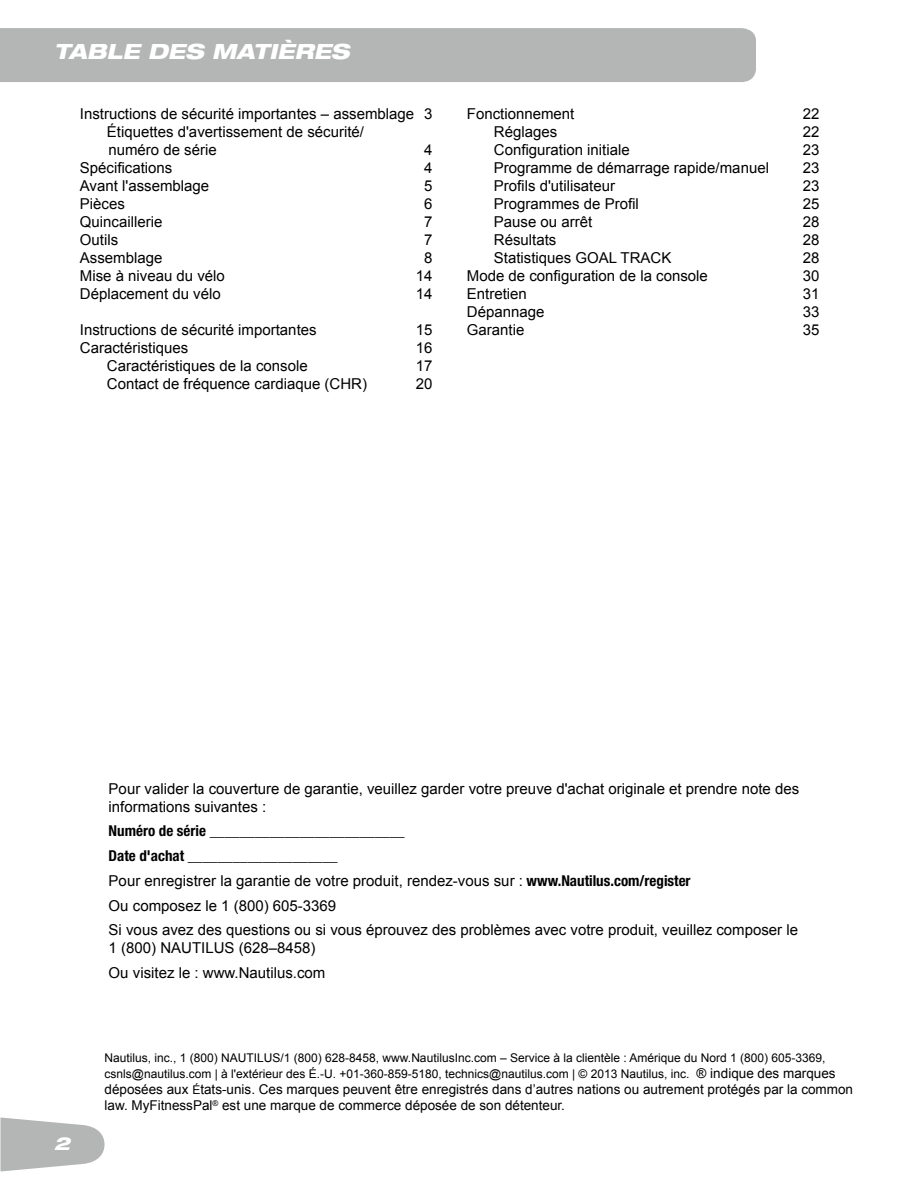
<style>
.page{position:relative;width:918px;height:1188px;background:#fff}
.page>*{position:absolute;margin:0;border:0;box-sizing:border-box;transform-origin:0 0}
.t1{font:italic 800 expanded 21px "Helvetica Neue";color:#fff}
.t2{font:italic 800 expanded 18px "Helvetica Neue";color:#fff}
.t3{font:15px/18px "Arial";color:#000}
.t4{font:700 condensed 15px/24.8px "Helvetica Neue";color:#000}
.t5{font:13.5px/16.2px "Arial";color:#000}
.t6{font:12px/16.2px "Arial";color:#000}
.s1{font-family:"Helvetica Neue";font-weight:700;font-stretch:condensed}
.s2{font-size:13.5px}
.s3{font-size:12px}
</style>
<div class="page">
<div style="left:0;top:28px;width:756px;height:54px;background:#b4b5b5"></div>
<svg style="left:0;top:1118px;width:105px;height:54px"></svg>
<h1 class="t1" style="left:54px;top:38px;width:297px">TABLE DES MATIÈRES</h1>
<p class="t3" style="left:107px;top:105px;width:327px;text-indent:-27px">Instructions de sécurité importantes – assemblage 3<br>Étiquettes d'avertissement de sécurité/<br>numéro de série</p>
<p class="t3" style="left:424px;top:141px;width:10px">4</p>
<p class="t3" style="left:80px;top:159px;width:94px">Spécifications</p>
<p class="t3" style="left:424px;top:159px;width:10px">4</p>
<p class="t3" style="left:80px;top:177px;width:131px">Avant l'assemblage</p>
<p class="t3" style="left:424px;top:177px;width:10px">5</p>
<p class="t3" style="left:80px;top:195px;width:47px">Pièces</p>
<p class="t3" style="left:424px;top:195px;width:10px">6</p>
<p class="t3" style="left:80px;top:213px;width:84px">Quincaillerie</p>
<p class="t3" style="left:424px;top:213px;width:10px">7</p>
<p class="t3" style="left:80px;top:231px;width:40px">Outils</p>
<p class="t3" style="left:424px;top:231px;width:10px">7</p>
<p class="t3" style="left:80px;top:249px;width:84px">Assemblage</p>
<p class="t3" style="left:424px;top:249px;width:10px">8</p>
<p class="t3" style="left:80px;top:267px;width:147px">Mise à niveau du vélo</p>
<p class="t3" style="left:416px;top:267px;width:18px">14</p>
<p class="t3" style="left:80px;top:285px;width:142px">Déplacement du vélo</p>
<p class="t3" style="left:416px;top:285px;width:18px">14</p>
<p class="t3" style="left:80px;top:321px;width:238px">Instructions de sécurité importantes</p>
<p class="t3" style="left:416px;top:321px;width:18px">15</p>
<p class="t3" style="left:80px;top:339px;width:110px">Caractéristiques</p>
<p class="t3" style="left:416px;top:339px;width:18px">16</p>
<p class="t3" style="left:107px;top:357px;width:202px">Caractéristiques de la console</p>
<p class="t3" style="left:416px;top:357px;width:18px">17</p>
<p class="t3" style="left:107px;top:375px;width:262px">Contact de fréquence cardiaque (CHR)</p>
<p class="t3" style="left:416px;top:375px;width:18px">20</p>
<p class="t3" style="left:467px;top:105px;width:109px">Fonctionnement</p>
<p class="t3" style="left:803px;top:105px;width:18px">22</p>
<p class="t3" style="left:494px;top:123px;width:65px">Réglages</p>
<p class="t3" style="left:803px;top:123px;width:18px">22</p>
<p class="t3" style="left:494px;top:141px;width:137px">Configuration initiale</p>
<p class="t3" style="left:803px;top:141px;width:18px">23</p>
<p class="t3" style="left:494px;top:159px;width:277px">Programme de démarrage rapide/manuel</p>
<p class="t3" style="left:803px;top:159px;width:18px">23</p>
<p class="t3" style="left:494px;top:177px;width:123px">Profils d'utilisateur</p>
<p class="t3" style="left:803px;top:177px;width:18px">23</p>
<p class="t3" style="left:494px;top:195px;width:147px">Programmes de Profil</p>
<p class="t3" style="left:803px;top:195px;width:18px">25</p>
<p class="t3" style="left:494px;top:213px;width:100px">Pause ou arrêt</p>
<p class="t3" style="left:803px;top:213px;width:18px">28</p>
<p class="t3" style="left:494px;top:231px;width:64px">Résultats</p>
<p class="t3" style="left:803px;top:231px;width:18px">28</p>
<p class="t3" style="left:494px;top:249px;width:179px">Statistiques GOAL TRACK</p>
<p class="t3" style="left:803px;top:249px;width:18px">28</p>
<p class="t3" style="left:467px;top:267px;width:242px">Mode de configuration de la console</p>
<p class="t3" style="left:803px;top:267px;width:18px">30</p>
<p class="t3" style="left:467px;top:285px;width:62px">Entretien</p>
<p class="t3" style="left:803px;top:285px;width:18px">31</p>
<p class="t3" style="left:467px;top:303px;width:79px">Dépannage</p>
<p class="t3" style="left:803px;top:303px;width:18px">33</p>
<p class="t3" style="left:467px;top:321px;width:59px">Garantie</p>
<p class="t3" style="left:803px;top:321px;width:18px">35</p>
<p class="t3" style="left:109px;top:779px;width:692px">Pour valider la couverture de garantie, veuillez garder votre preuve d'achat originale et prendre note des informations suivantes :</p>
<p class="t4" style="left:109px;top:818px;width:298px">Numéro de série __________________________<br>Date d'achat ____________________</p>
<p class="t3" style="left:109px;top:868px;width:691px;line-height:24.8px">Pour enregistrer la garantie de votre produit, rendez-vous sur : <span class="s1">www.Nautilus.com/register<br></span>Ou composez le 1 (800) 605-3369<br>Si vous avez des questions ou si vous éprouvez des problèmes avec votre produit, veuillez composer le</p>
<p class="t3" style="left:109px;top:936px;width:218px;line-height:24.8px">1 (800) NAUTILUS (628–8458)<br>Ou visitez le : www.Nautilus.com</p>
<p class="t2" style="left:54px;top:1132px;width:17px">2</p>
<p class="t6" style="left:105px;top:1050px;width:733px">Nautilus, inc., 1 (800) NAUTILUS/1 (800) 628-8458, www.NautilusInc.com – Service à la clientèle : Amérique du Nord 1 (800) 605-3369, csnls@nautilus.com | à l'extérieur des É.-U. +01-360-859-5180, technics@nautilus.com | © 2013 Nautilus, inc. <span class="s2">® indique des marques</span></p>
<p class="t5" style="left:105px;top:1081px;width:750px">déposées aux <span class="s3">É</span>tats-unis. Ces marques peuvent être enregistrés dans d’autres nations ou autrement protégés par la common law. MyFitnessPal<sup>®</sup> est une marque de commerce déposée de son détenteur.</p>
</div>
